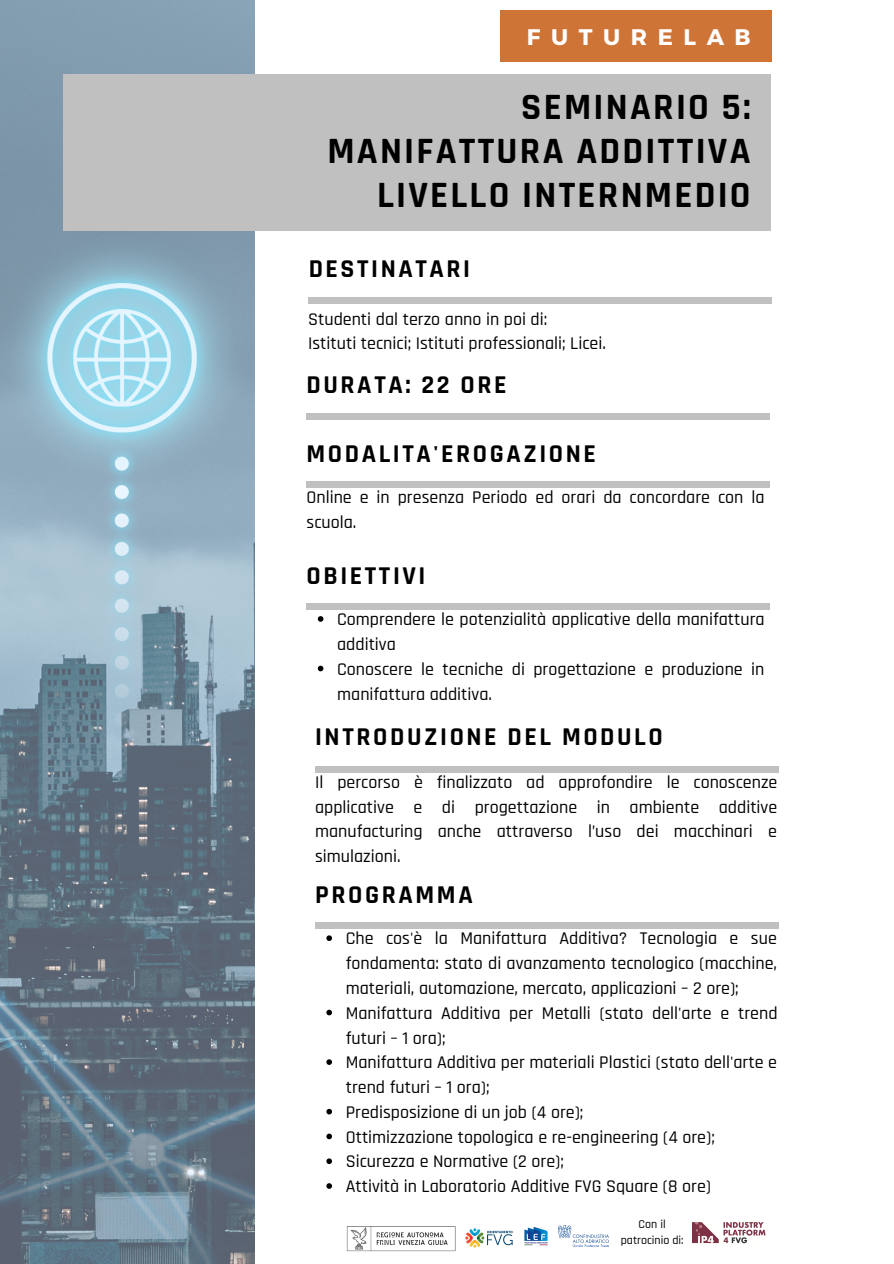
<style>
.page{position:relative;width:894px;height:1264px;background:#fff}
.page>*{position:absolute;margin:0;border:0;box-sizing:border-box;transform-origin:0 0}
.t1{font:700 37.5px "Rajdhani";letter-spacing:.06em;color:#000}
.t2{font:700 25.95px "Rajdhani";letter-spacing:.1em;color:#000}
.t3{font:700 22.5px "Montserrat";letter-spacing:.47em;color:#fff}
.t4{font:500 18px/24.8px "Rajdhani";color:#000}
.t5{font:500 12px/16px "Rajdhani";color:#000;text-align:center}
</style>
<div class="page">
<div style="left:308px;top:296px;width:463px;height:7px;background:#c0c0c0"></div>
<div style="left:306px;top:413px;width:463px;height:7px;background:#c0c0c0"></div>
<div style="left:315px;top:766px;width:463px;height:6px;background:#c0c0c0"></div>
<img style="left:0;top:0;width:255px;height:1263px">
<div style="left:63px;top:74px;width:707px;height:157px;background:#c0c0c0"></div>
<img style="left:465px;top:1228px;width:48px;height:20px">
<img style="left:346px;top:1226px;width:109px;height:24px">
<div style="left:500px;top:10px;width:271px;height:52px;background:#cf7437"></div>
<div style="left:306px;top:481px;width:463px;height:7px;background:#c0c0c0"></div>
<div style="left:306px;top:603px;width:463px;height:7px;background:#c0c0c0"></div>
<img style="left:558px;top:1225px;width:50px;height:21px">
<img style="left:524px;top:1226px;width:24px;height:20px">
<img style="left:692px;top:1222px;width:74px;height:22px">
<svg style="left:318px;top:616px;width:5px;height:5px"></svg>
<svg style="left:318px;top:665px;width:5px;height:6px"></svg>
<svg style="left:326px;top:935px;width:6px;height:6px"></svg>
<svg style="left:326px;top:1009px;width:6px;height:6px"></svg>
<svg style="left:326px;top:1059px;width:6px;height:5px"></svg>
<svg style="left:326px;top:1108px;width:6px;height:6px"></svg>
<svg style="left:326px;top:1133px;width:6px;height:6px"></svg>
<svg style="left:326px;top:1158px;width:6px;height:5px"></svg>
<svg style="left:326px;top:1183px;width:6px;height:5px"></svg>
<div style="left:315px;top:922px;width:463px;height:7px;background:#c0c0c0"></div>
<p class="t3" style="left:526px;top:22px;width:225px">FUTURELAB</p>
<p class="t1" style="left:521px;top:84px;width:231px">SEMINARIO 5:</p>
<p class="t1" style="left:327px;top:128px;width:425px">MANIFATTURA ADDITTIVA</p>
<p class="t1" style="left:377px;top:172px;width:375px">LIVELLO INTERNMEDIO</p>
<p class="t2" style="left:308px;top:253px;width:163px">DESTINATARI</p>
<p class="t4" style="left:308px;top:307px;width:240px">Studenti dal terzo anno in poi di:</p>
<p class="t4" style="left:308px;top:332px;width:299px">Istituti tecnici; Istituti professionali; Licei.</p>
<p class="t2" style="left:306px;top:369px;width:201px">DURATA: 22 ORE</p>
<p class="t2" style="left:306px;top:437px;width:291px">MODALITA'EROGAZIONE</p>
<p class="t4" style="left:306px;top:485px;width:459px">Online e in presenza Periodo ed orari da concordare con la scuola.</p>
<p class="t2" style="left:306px;top:559px;width:120px">OBIETTIVI</p>
<p class="t4" style="left:337px;top:607px;width:429px">Comprendere le potenzialità applicative della manifattura additiva</p>
<p class="t4" style="left:337px;top:657px;width:428px">Conoscere le tecniche di progettazione e produzione in manifattura additiva.</p>
<p class="t2" style="left:315px;top:720px;width:349px">INTRODUZIONE DEL MODULO</p>
<p class="t4" style="left:315px;top:770px;width:463px;text-align:justify">Il percorso è finalizzato ad approfondire le conoscenze applicative e di progettazione in ambiente additive manufacturing anche attraverso l’uso dei macchinari e simulazioni.</p>
<p class="t2" style="left:315px;top:878px;width:159px">PROGRAMMA</p>
<p class="t4" style="left:345px;top:926px;width:432px;text-align:justify">Che cos'è la Manifattura Additiva? Tecnologia e sue fondamenta: stato di avanzamento tecnologico (macchine, materiali, automazione, mercato, applicazioni – 2 ore);</p>
<p class="t4" style="left:345px;top:1001px;width:433px">Manifattura Additiva per Metalli (stato dell'arte e trend futuri – 1 ora);</p>
<p class="t4" style="left:345px;top:1050px;width:432px">Manifattura Additiva per materiali Plastici (stato dell'arte e trend futuri – 1 ora);</p>
<p class="t4" style="left:345px;top:1100px;width:239px">Predisposizione di un job (4 ore);</p>
<p class="t4" style="left:345px;top:1124px;width:370px">Ottimizzazione topologica e re-engineering (4 ore);</p>
<p class="t4" style="left:345px;top:1149px;width:220px">Sicurezza e Normative (2 ore);</p>
<p class="t4" style="left:345px;top:1174px;width:367px">Attività in Laboratorio Additive FVG Square (8 ore)</p>
<p class="t5" style="left:620px;top:1216px;width:64px">Con il patrocinio di:</p>
</div>
